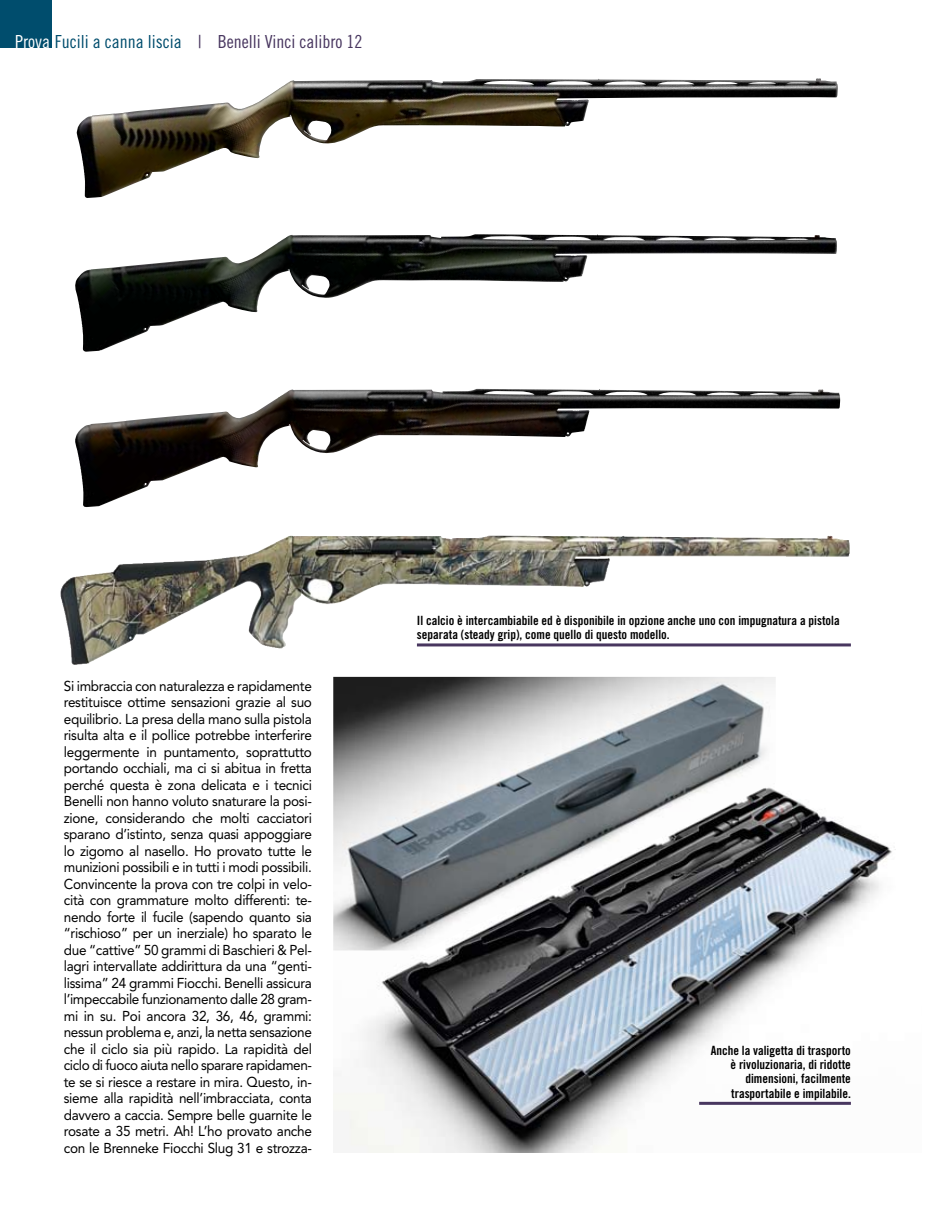
<style>
.page{position:relative;width:936px;height:1212px;background:#fff}
.page>*{position:absolute;margin:0;border:0;box-sizing:border-box;transform-origin:0 0}
.t1{font:18px "Trade Gothic Cond Eighteen";color:#48365f}
.t2{font:14.25px/16.5px "Avenir";letter-spacing:-.02em;color:#000;text-align:justify;scale:.95 1}
.t3{font:12.75px/14.2px "Trade Gothic Bold Cond Twenty";color:#000}
.s1{color:#fff}
.s2{color:#004d6d}
</style>
<div class="page">
<div style="left:0;top:0;width:52px;height:48px;background:#004d6d"></div>
<img style="left:333px;top:790px;width:563px;height:363px">
<img style="left:333px;top:677px;width:442px;height:273px">
<img style="left:76px;top:78px;width:743px;height:120px">
<svg style="left:473px;top:388px;width:368px;height:49px"></svg>
<img style="left:75px;top:389px;width:398px;height:118px">
<img style="left:60px;top:535px;width:769px;height:130px">
<img style="left:75px;top:234px;width:509px;height:118px">
<hr style="left:417px;top:643px;width:433px;height:3px;background:#48365f">
<hr style="left:699px;top:1102px;width:151px;height:3px;background:#48365f">
<hr style="left:497px;top:190px;width:339px;height:3px;background:#fff">
<p class="t1" style="left:15px;top:30px;width:370px"><span class="s1">Prova</span> <span class="s2">Fucili a canna liscia</span> | Benelli Vinci calibro 12<span class="s1">ova</span></p>
<p class="t2" style="left:64px;top:678px;width:263px">Si imbraccia con naturalezza e rapidamente restituisce ottime sensazioni grazie al suo equilibrio. La presa della mano sulla pistola risulta alta e il pollice potrebbe interferire leggermente in puntamento, soprattutto portando occhiali, ma ci si abitua in fretta perché questa è zona delicata e i tecnici Benelli non hanno voluto snaturare la posi&shy;zione, considerando che molti cacciatori sparano d’istinto, senza quasi appoggiare lo zigomo al nasello. Ho provato tutte le munizioni possibili e in tutti i modi possibili.<br>Convincente la prova con tre colpi in velo&shy;cità con grammature molto differenti: te&shy;nendo forte il fucile (sapendo quanto sia “rischioso” per un inerziale) ho sparato le due “cattive” 50 grammi di Baschieri &amp; Pel&shy;lagri intervallate addirittura da una “genti&shy;lissima” 24 grammi Fiocchi. Benelli assicura l’impeccabile funzionamento dalle 28 gram&shy;mi in su. Poi ancora 32, 36, 46, grammi: nessun problema e, anzi, la netta sensazione che il ciclo sia più rapido. La rapidità del ciclo di fuoco aiuta nello sparare rapidamen&shy;te se si riesce a restare in mira. Questo, in&shy;sieme alla rapidità nell’imbracciata, conta davvero a caccia. Sempre belle guarnite le rosate a 35 metri. Ah! L’ho provato anche con le Brenneke Fiocchi Slug 31 e strozza-</p>
<p class="t3" style="left:417px;top:613px;width:424px">Il calcio è intercambiabile ed è disponibile in opzione anche uno con impugnatura a pistola separata (steady grip), come quello di questo modello.</p>
<p class="t3" style="left:710px;top:1043px;width:142px;text-align:right">Anche la valigetta di trasporto è rivoluzionaria, di ridotte dimensioni, facilmente trasportabile e impilabile.</p>
</div>
